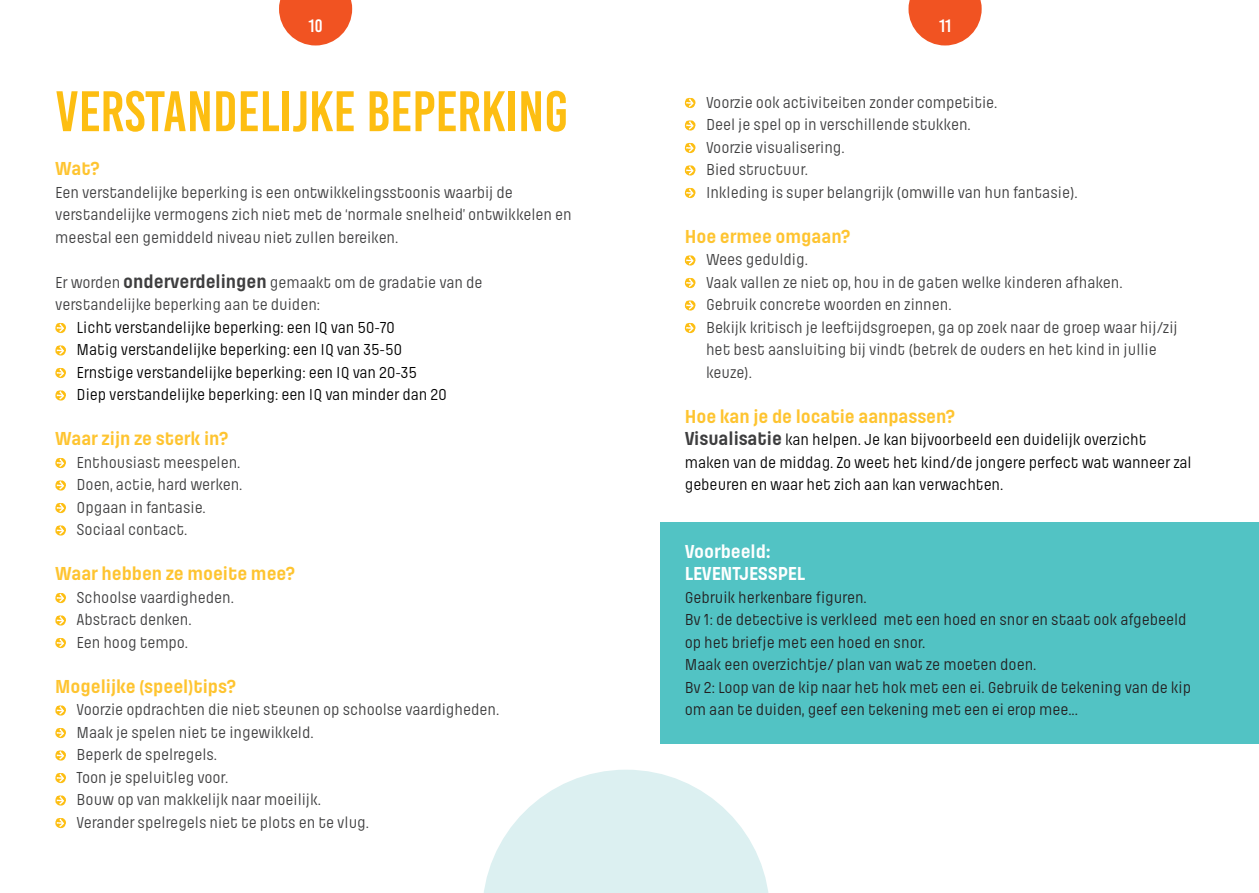
<style>
.page{position:relative;width:1259px;height:893px;background:#fff}
.page>*{position:absolute;margin:0;border:0;box-sizing:border-box;transform-origin:0 0}
.t1{font:57px "Bebas Kai";color:#fdbe12}
.t2{font:700 19.5px "Pilcrow";color:#fec430}
.t3{font:700 19.5px/22.5px "Pilcrow";color:#fff}
.t4{font:18px "Bebas Kai";color:#fff}
.t5{font:16.5px/22.5px "Pilcrow";color:#3e3e3f}
.t6{font:16.5px/22.5px "Pilcrow";letter-spacing:-.005em;color:#000}
.t7{font:16.5px/22.5px "Pilcrow";letter-spacing:-.005em;color:#231f20}
.s1{font-weight:700;font-size:19.5px}
.s2{font-weight:700;font-size:19.5px;color:#3e3e3f}
</style>
<div class="page">
<svg style="left:279px;top:0;width:73px;height:45px"></svg>
<svg style="left:908px;top:0;width:73px;height:45px"></svg>
<div style="left:660px;top:523px;width:599px;height:221px;background:#52c3c4"></div>
<svg style="left:685px;top:98px;width:10px;height:10px"></svg>
<svg style="left:685px;top:120px;width:10px;height:11px"></svg>
<svg style="left:685px;top:143px;width:10px;height:10px"></svg>
<svg style="left:685px;top:165px;width:10px;height:11px"></svg>
<svg style="left:685px;top:188px;width:10px;height:10px"></svg>
<svg style="left:685px;top:255px;width:10px;height:11px"></svg>
<svg style="left:685px;top:278px;width:10px;height:10px"></svg>
<svg style="left:685px;top:300px;width:10px;height:11px"></svg>
<svg style="left:685px;top:323px;width:10px;height:10px"></svg>
<svg style="left:55px;top:323px;width:11px;height:10px"></svg>
<svg style="left:55px;top:345px;width:11px;height:11px"></svg>
<svg style="left:55px;top:368px;width:11px;height:10px"></svg>
<svg style="left:55px;top:390px;width:11px;height:11px"></svg>
<svg style="left:55px;top:458px;width:11px;height:10px"></svg>
<svg style="left:55px;top:480px;width:11px;height:11px"></svg>
<svg style="left:55px;top:503px;width:11px;height:10px"></svg>
<svg style="left:55px;top:525px;width:11px;height:11px"></svg>
<svg style="left:55px;top:593px;width:11px;height:10px"></svg>
<svg style="left:55px;top:615px;width:11px;height:11px"></svg>
<svg style="left:55px;top:638px;width:11px;height:10px"></svg>
<svg style="left:55px;top:705px;width:11px;height:11px"></svg>
<svg style="left:55px;top:728px;width:11px;height:10px"></svg>
<svg style="left:55px;top:750px;width:11px;height:11px"></svg>
<svg style="left:55px;top:773px;width:11px;height:10px"></svg>
<svg style="left:55px;top:795px;width:11px;height:11px"></svg>
<svg style="left:55px;top:818px;width:11px;height:10px"></svg>
<svg style="left:484px;top:770px;width:285px;height:123px"></svg>
<p class="t4" style="left:309px;top:16px;width:15px">10</p>
<p class="t4" style="left:939px;top:16px;width:14px">11</p>
<h1 class="t1" style="left:55px;top:81px;width:514px">VERSTANDELIJKE BEPERKING</h1>
<p class="t2" style="left:55px;top:159px;width:46px">Wat?</p>
<p class="t5" style="left:55px;top:181px;width:518px">Een verstandelijke beperking is een ontwikkelingsstoonis waarbij de verstandelijke vermogens zich niet met de ‘normale snelheid’ ontwikkelen en meestal een gemiddeld niveau niet zullen bereiken.</p>
<p class="t5" style="left:55px;top:271px;width:429px">Er worden <span class="s1">onderverdelingen</span> gemaakt om de gradatie van de verstandelijke beperking aan te duiden:</p>
<p class="t6" style="left:77px;top:316px;width:372px">Licht verstandelijke beperking: een IQ van 50-70<br>Matig verstandelijke beperking: een IQ van 35-50<br>Ernstige verstandelijke beperking: een IQ van 20-35<br>Diep verstandelijke beperking: een IQ van minder dan 20</p>
<p class="t2" style="left:55px;top:429px;width:174px">Waar zijn ze sterk in?</p>
<p class="t5" style="left:77px;top:451px;width:167px">Enthousiast meespelen.<br>Doen, actie, hard werken.<br>Opgaan in fantasie.<br>Sociaal contact.</p>
<p class="t2" style="left:55px;top:564px;width:241px">Waar hebben ze moeite mee?</p>
<p class="t5" style="left:77px;top:586px;width:159px">Schoolse vaardigheden.<br>Abstract denken.<br>Een hoog tempo.</p>
<p class="t2" style="left:55px;top:676px;width:182px">Mogelijke (speel)tips?</p>
<p class="t5" style="left:77px;top:699px;width:424px">Voorzie opdrachten die niet steunen op schoolse vaardigheden.<br>Maak je spelen niet te ingewikkeld.<br>Beperk de spelregels.<br>Toon je speluitleg voor.<br>Bouw op van makkelijk naar moeilijk.<br>Verander spelregels niet te plots en te vlug.</p>
<p class="t5" style="left:706px;top:91px;width:373px">Voorzie ook activiteiten zonder competitie.<br>Deel je spel op in verschillende stukken.<br>Voorzie visualisering.<br>Bied structuur.<br>Inkleding is super belangrijk (omwille van hun fantasie).</p>
<p class="t2" style="left:685px;top:226px;width:167px">Hoe ermee omgaan?</p>
<p class="t5" style="left:706px;top:249px;width:473px">Wees geduldig.<br>Vaak vallen ze niet op, hou in de gaten welke kinderen afhaken.<br>Gebruik concrete woorden en zinnen.<br>Bekijk kritisch je leeftijdsgroepen, ga op zoek naar de groep waar hij/zij het best aansluiting bij vindt (betrek de ouders en het kind in jullie keuze).</p>
<p class="t2" style="left:685px;top:406px;width:272px">Hoe kan je de locatie aanpassen?</p>
<p class="t6" style="left:685px;top:429px;width:508px"><span class="s2">Visualisatie</span> kan helpen. Je kan bijvoorbeeld een duidelijk overzicht maken van de middag. Zo weet het kind/de jongere perfect wat wanneer zal gebeuren en waar het zich aan kan verwachten.</p>
<p class="t3" style="left:685px;top:540px;width:112px">Voorbeeld:<br>Leventjesspel</p>
<p class="t7" style="left:685px;top:586px;width:508px">Gebruik herkenbare figuren.<br>Bv 1: de detective is verkleed met een hoed en snor en staat ook afgebeeld op het briefje met een hoed en snor.<br>Maak een overzichtje/ plan van wat ze moeten doen.<br>Bv 2: Loop van de kip naar het hok met een ei. Gebruik de tekening van de kip om aan te duiden, geef een tekening met een ei erop mee...</p>
</div>
